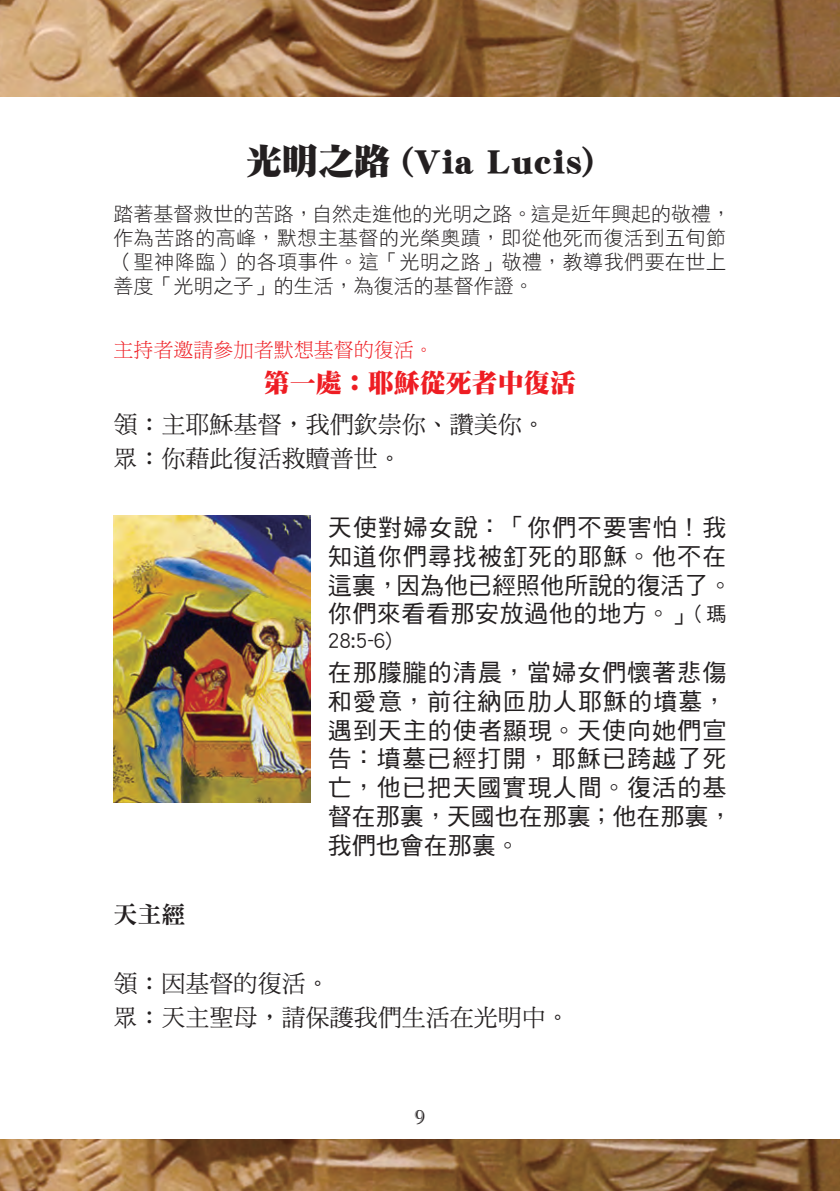
<style>
.page{position:relative;width:840px;height:1191px;background:#fff}
.page>*{position:absolute;margin:0;border:0;box-sizing:border-box;transform-origin:0 0}
.大標題{font:36px "DF Ming HK W14";color:#231f20}
.標題{font:26px "DF Ming HK W12";color:#ee1d23}
.內文{font:24px/28.8px "DF Hei HK W5";letter-spacing:.04em;color:#231f20}
.內文-2{font:24px/28.8px "DF Hei HK W5";letter-spacing:.02em;color:#231f20}
.祈禱{font:24px "DF Ming HK W5";color:#231f20}
.祈禱-2{font:24px "DF Ming HK W9";color:#231f20}
.註釋{font:20px/24px "DF Hei HK W3";letter-spacing:.02em;color:#231f20}
.內文-3{font:20px "DF Ming HK W3";color:#ee1d23}
.內文-4{font:20px "DF Hei HK W5";color:#231f20}
.t1{font:20px "Imprint MT Shadow";color:#231f20}
.s1{font-size:20px}
</style>
<div class="page">
<img style="left:0;top:1139px;width:839px;height:52px">
<img style="left:0;top:0;width:839px;height:97px">
<img style="left:113px;top:516px;width:197px;height:286px">
<p class="大標題" style="left:246px;top:142px;width:349px">光明之路 (Via Lucis)</p>
<p class="註釋" style="left:113px;top:201px;width:618px">踏著基督救世的苦路，自然走進他的光明之路。這是近年興起的敬禮，作為苦路的高峰，默想主基督的光榮奧蹟，即從他死而復活到五旬節（聖神降臨）的各項事件。這「光明之路」敬禮，教導我們要在世上善度「光明之子」的生活，為復活的基督作證。</p>
<p class="內文-3" style="left:113px;top:339px;width:321px">主持者邀請參加者默想基督的復活。</p>
<p class="標題" style="left:263px;top:368px;width:313px">第一處：耶穌從死者中復活</p>
<p class="祈禱" style="left:113px;top:411px;width:433px">領：主耶穌基督，我們欽崇你、讚美你。</p>
<p class="祈禱" style="left:113px;top:445px;width:289px">眾：你藉此復活救贖普世。</p>
<p class="祈禱-2" style="left:113px;top:901px;width:73px">天主經</p>
<p class="內文-2" style="left:327px;top:512px;width:406px">天使對婦女說：「你們不要害怕！我知道你們尋找被釘死的耶穌。他不在這裏，因為他已經照他所說的復活了。你們來看看那安放過他的地方。」<span class="s1">( 瑪</span></p>
<p class="內文-4" style="left:327px;top:630px;width:66px">28:5-6)</p>
<p class="內文" style="left:327px;top:657px;width:406px">在那朦朧的清晨，當婦女們懷著悲傷和愛意，前往納匝肋人耶穌的墳墓，遇到天主的使者顯現。天使向她們宣告：墳墓已經打開，耶穌已跨越了死亡，他已把天國實現人間。復活的基督在那裏，天國也在那裏；他在那裏，我們也會在那裏。</p>
<p class="祈禱" style="left:113px;top:970px;width:217px">領：因基督的復活。</p>
<p class="祈禱" style="left:113px;top:1004px;width:457px">眾：天主聖母，請保護我們生活在光明中。</p>
<p class="t1" style="left:414px;top:1105px;width:12px">9</p>
</div>
